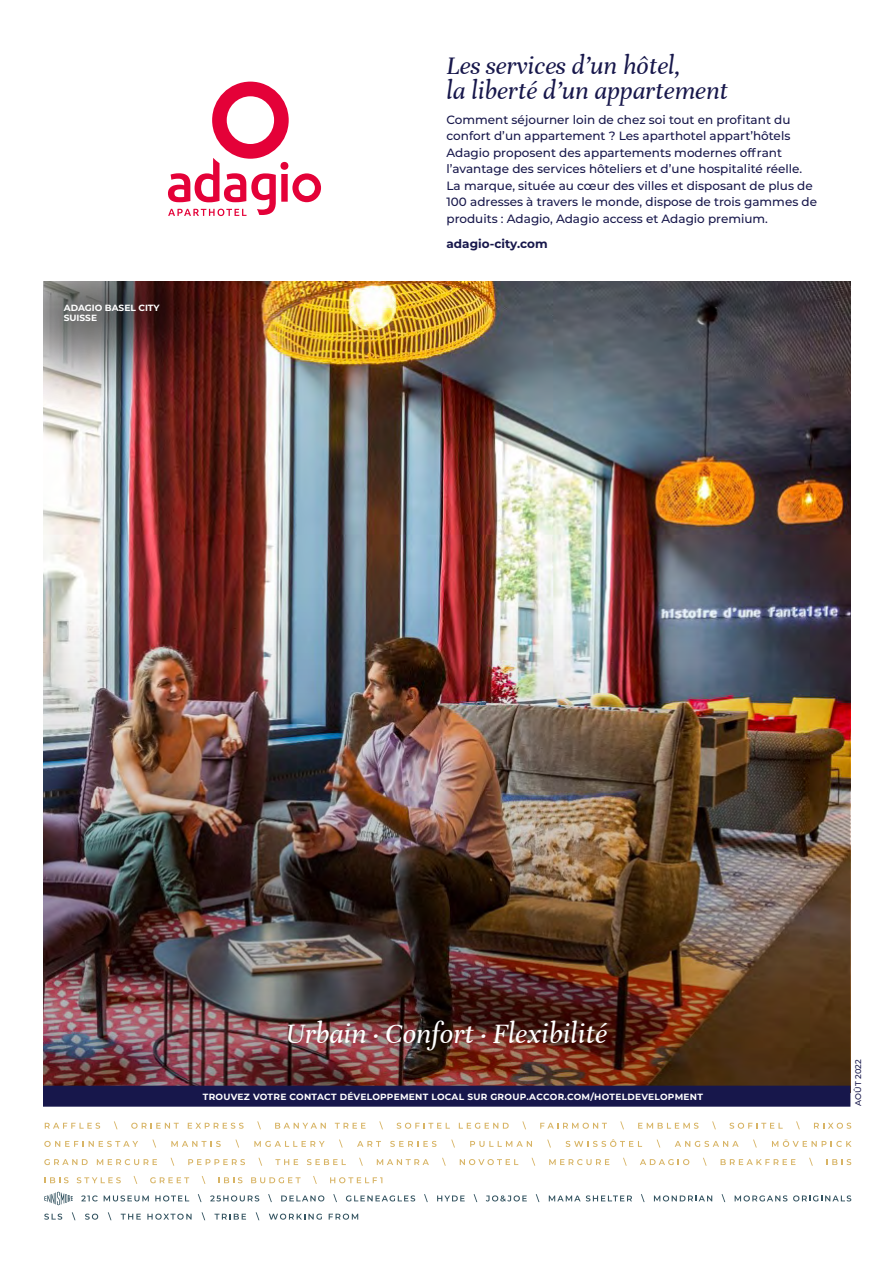
<style>
.page{position:relative;width:893px;height:1263px;background:#fff}
.page>*{position:absolute;margin:0;border:0;box-sizing:border-box;transform-origin:0 0}
.t1{font:italic 30px "Unna";color:#fff}
.t2{font:italic 27px/25px "Unna";color:#17174b}
.t3{font:500 12px/16.5px "Montserrat";color:#17174b}
.t4{font:700 12px "Montserrat";color:#17174b}
.t5{font:700 9px "Montserrat";letter-spacing:.02em;color:#fff}
.t6{font:700 9px/10.8px "Montserrat";color:#fff}
.t7{font:500 8.25px "Montserrat";letter-spacing:.005em;color:#17174b}
.s1{font-size:15px}
</style>
<div class="page">
<img style="left:43px;top:281px;width:807px;height:305px">
<div style="left:0;top:210px;width:251px;height:204px;background:#000;opacity:.59"></div>
<img style="left:43px;top:586px;width:807px;height:500px">
<div style="left:43px;top:1086px;width:807px;height:21px;background:#17174b"></div>
<svg style="left:44px;top:1192px;width:29px;height:13px"></svg>
<svg style="left:81px;top:1195px;width:17px;height:6px"></svg>
<svg style="left:104px;top:1195px;width:45px;height:6px"></svg>
<svg style="left:155px;top:1195px;width:34px;height:6px"></svg>
<svg style="left:198px;top:1194px;width:4px;height:8px"></svg>
<svg style="left:210px;top:1195px;width:49px;height:6px"></svg>
<svg style="left:268px;top:1194px;width:4px;height:8px"></svg>
<svg style="left:281px;top:1195px;width:43px;height:6px"></svg>
<svg style="left:333px;top:1194px;width:4px;height:8px"></svg>
<svg style="left:346px;top:1195px;width:69px;height:6px"></svg>
<svg style="left:424px;top:1194px;width:4px;height:8px"></svg>
<svg style="left:437px;top:1195px;width:28px;height:6px"></svg>
<svg style="left:474px;top:1194px;width:3px;height:8px"></svg>
<svg style="left:486px;top:1195px;width:41px;height:6px"></svg>
<svg style="left:536px;top:1194px;width:3px;height:8px"></svg>
<svg style="left:549px;top:1195px;width:83px;height:6px"></svg>
<svg style="left:641px;top:1194px;width:4px;height:8px"></svg>
<svg style="left:654px;top:1195px;width:58px;height:6px"></svg>
<svg style="left:722px;top:1194px;width:3px;height:8px"></svg>
<svg style="left:735px;top:1195px;width:52px;height:6px"></svg>
<svg style="left:793px;top:1195px;width:58px;height:6px"></svg>
<svg style="left:44px;top:1213px;width:18px;height:7px"></svg>
<svg style="left:72px;top:1212px;width:3px;height:8px"></svg>
<svg style="left:85px;top:1213px;width:13px;height:7px"></svg>
<svg style="left:108px;top:1212px;width:3px;height:8px"></svg>
<svg style="left:121px;top:1214px;width:20px;height:5px"></svg>
<svg style="left:147px;top:1213px;width:45px;height:7px"></svg>
<svg style="left:202px;top:1212px;width:3px;height:8px"></svg>
<svg style="left:214px;top:1214px;width:32px;height:5px"></svg>
<svg style="left:256px;top:1212px;width:3px;height:8px"></svg>
<svg style="left:269px;top:1213px;width:53px;height:7px"></svg>
<svg style="left:329px;top:1213px;width:29px;height:7px"></svg>
<svg style="left:45px;top:1123px;width:55px;height:6px"></svg>
<svg style="left:114px;top:1121px;width:4px;height:8px"></svg>
<svg style="left:131px;top:1123px;width:48px;height:6px"></svg>
<svg style="left:188px;top:1123px;width:56px;height:6px"></svg>
<svg style="left:257px;top:1121px;width:4px;height:8px"></svg>
<svg style="left:275px;top:1123px;width:51px;height:6px"></svg>
<svg style="left:335px;top:1123px;width:30px;height:6px"></svg>
<svg style="left:379px;top:1121px;width:4px;height:8px"></svg>
<svg style="left:397px;top:1123px;width:53px;height:6px"></svg>
<svg style="left:459px;top:1123px;width:50px;height:6px"></svg>
<svg style="left:522px;top:1121px;width:4px;height:8px"></svg>
<svg style="left:540px;top:1123px;width:67px;height:6px"></svg>
<svg style="left:620px;top:1121px;width:4px;height:8px"></svg>
<svg style="left:638px;top:1123px;width:60px;height:6px"></svg>
<svg style="left:712px;top:1121px;width:4px;height:8px"></svg>
<svg style="left:729px;top:1123px;width:54px;height:6px"></svg>
<svg style="left:796px;top:1121px;width:4px;height:8px"></svg>
<svg style="left:814px;top:1123px;width:37px;height:6px"></svg>
<svg style="left:44px;top:1141px;width:94px;height:6px"></svg>
<svg style="left:152px;top:1139px;width:4px;height:8px"></svg>
<svg style="left:171px;top:1141px;width:50px;height:6px"></svg>
<svg style="left:235px;top:1139px;width:4px;height:8px"></svg>
<svg style="left:254px;top:1141px;width:71px;height:6px"></svg>
<svg style="left:339px;top:1139px;width:4px;height:8px"></svg>
<svg style="left:357px;top:1141px;width:24px;height:6px"></svg>
<svg style="left:390px;top:1141px;width:46px;height:6px"></svg>
<svg style="left:451px;top:1139px;width:4px;height:8px"></svg>
<svg style="left:470px;top:1141px;width:62px;height:6px"></svg>
<svg style="left:547px;top:1139px;width:4px;height:8px"></svg>
<svg style="left:566px;top:1139px;width:76px;height:8px"></svg>
<svg style="left:657px;top:1139px;width:3px;height:8px"></svg>
<svg style="left:675px;top:1141px;width:64px;height:6px"></svg>
<svg style="left:753px;top:1139px;width:4px;height:8px"></svg>
<svg style="left:772px;top:1139px;width:80px;height:8px"></svg>
<svg style="left:44px;top:1159px;width:44px;height:6px"></svg>
<svg style="left:97px;top:1159px;width:60px;height:6px"></svg>
<svg style="left:171px;top:1158px;width:3px;height:8px"></svg>
<svg style="left:188px;top:1159px;width:57px;height:6px"></svg>
<svg style="left:258px;top:1158px;width:4px;height:8px"></svg>
<svg style="left:275px;top:1159px;width:23px;height:6px"></svg>
<svg style="left:307px;top:1159px;width:39px;height:6px"></svg>
<svg style="left:359px;top:1158px;width:4px;height:8px"></svg>
<svg style="left:377px;top:1159px;width:52px;height:6px"></svg>
<svg style="left:442px;top:1158px;width:4px;height:8px"></svg>
<svg style="left:460px;top:1159px;width:58px;height:6px"></svg>
<svg style="left:532px;top:1158px;width:3px;height:8px"></svg>
<svg style="left:549px;top:1159px;width:60px;height:6px"></svg>
<svg style="left:623px;top:1158px;width:4px;height:8px"></svg>
<svg style="left:640px;top:1159px;width:49px;height:6px"></svg>
<svg style="left:703px;top:1158px;width:4px;height:8px"></svg>
<svg style="left:721px;top:1159px;width:74px;height:6px"></svg>
<svg style="left:809px;top:1158px;width:4px;height:8px"></svg>
<svg style="left:827px;top:1159px;width:24px;height:6px"></svg>
<svg style="left:45px;top:1177px;width:24px;height:6px"></svg>
<svg style="left:77px;top:1177px;width:44px;height:6px"></svg>
<svg style="left:134px;top:1176px;width:3px;height:8px"></svg>
<svg style="left:150px;top:1177px;width:39px;height:6px"></svg>
<svg style="left:202px;top:1176px;width:3px;height:8px"></svg>
<svg style="left:219px;top:1177px;width:23px;height:6px"></svg>
<svg style="left:251px;top:1177px;width:50px;height:6px"></svg>
<svg style="left:313px;top:1176px;width:4px;height:8px"></svg>
<svg style="left:330px;top:1177px;width:52px;height:6px"></svg>
<div style="left:0;top:0;width:893px;height:281px;background:#fff"></div>
<div style="left:0;top:0;width:43px;height:1263px;background:#fff"></div>
<svg style="left:168px;top:82px;width:153px;height:134px"></svg>
<p class="t6" style="left:64px;top:302px;width:97px">ADAGIO BASEL CITY<br>SUISSE</p>
<h2 class="t2" style="left:446px;top:53px;width:283px">Les services d’un hôtel,<br>la liberté d’un appartement</h2>
<p class="t3" style="left:446px;top:111px;width:372px">Comment séjourner loin de chez soi tout en profitant du confort d’un appartement ? Les aparthotel appart’hôtels Adagio proposent des appartements modernes offrant l’avantage des services hôteliers et d’une hospitalité réelle.<br>La marque, située au cœur des villes et disposant de plus de 100 adresses à travers le monde, dispose de trois gammes de produits : Adagio, Adagio access et Adagio premium.</p>
<p class="t4" style="left:446px;top:235px;width:103px">adagio-city.com</p>
<h1 class="t1" style="left:286px;top:1017px;width:323px">Urbain <span class="s1">•</span> Confort <span class="s1">•</span> Flexibilité</h1>
<p class="t5" style="left:203px;top:1090px;width:502px">TROUVEZ VOTRE CONTACT DÉVELOPPEMENT LOCAL SUR GROUP.ACCOR.COM/HOTELDEVELOPMENT</p>
<p class="t7" style="left:852px;top:1106px;width:48px;rotate:-90deg">AOÛT 2022</p>
</div>
